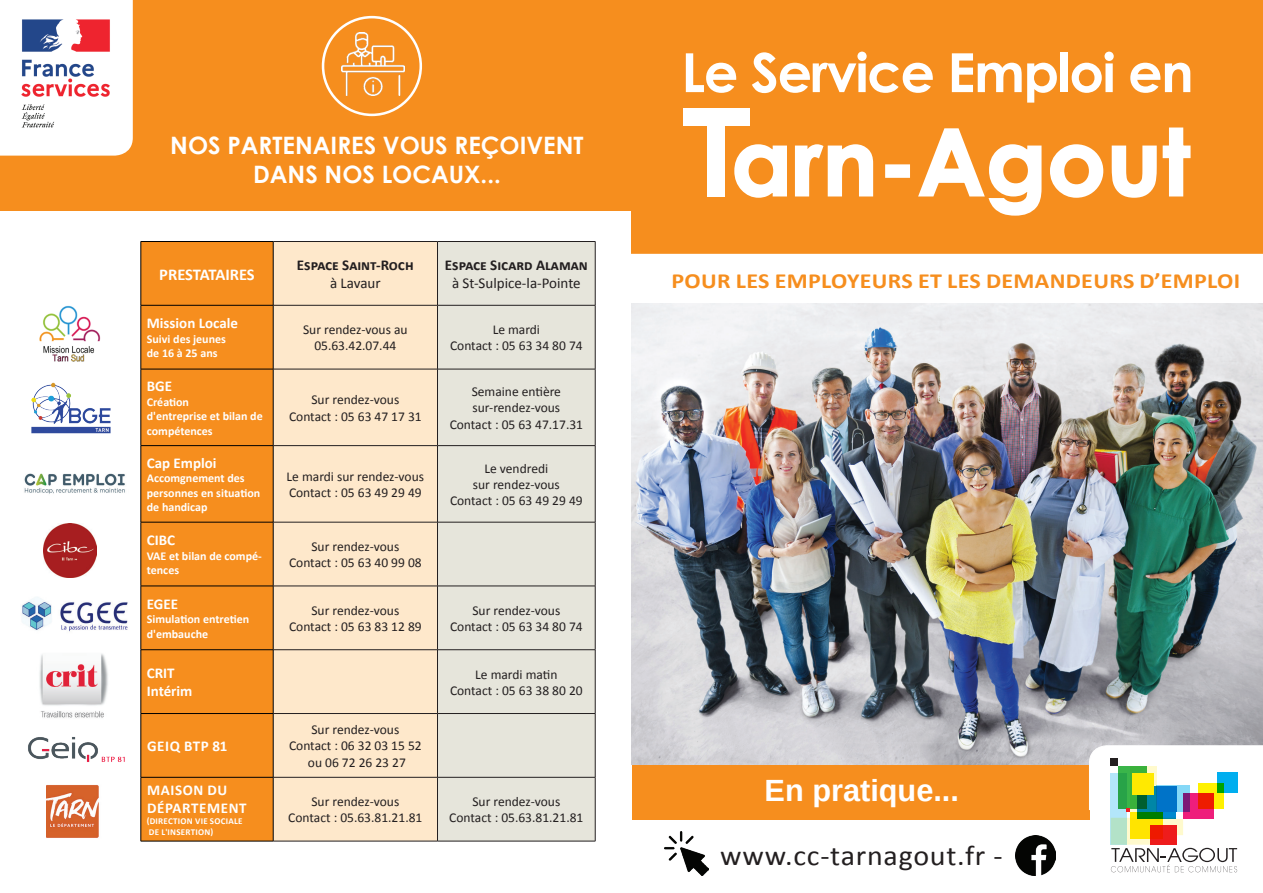
<style>
.page{position:relative;width:1263px;height:893px;background:#fff}
.page>*{position:absolute;margin:0;border:0;box-sizing:border-box;transform-origin:0 0}
.t1{font:700 92.1px "Century Gothic";letter-spacing:.005em;color:#fff}
.t2{font:700 54px "Century Gothic";letter-spacing:-.025em;color:#fff}
.t3{font:700 30.75px "Arimo";color:#fff}
.t4{font:28.2px "Calibri";letter-spacing:.025em;color:#231f20;scale:1.06 1}
.t5{font:700 24px/28.8px "Century Gothic";color:#fff;text-align:center}
.t6{font:700 21.6px "Calibri";letter-spacing:.015em;color:#f68e1e;scale:1.11 1}
.t7{font:700 16.5px "Calibri";letter-spacing:-.01em;color:#fff}
.t8{font:700 15px/18px "Calibri";color:#fff}
.t9{font:700 15px "Calibri";color:#231f20}
.t10{font:15px "Calibri";color:#231f20}
.t11{font:700 15px/18px "Calibri";letter-spacing:.04em;color:#fff}
.t12{font:13.5px/16.2px "Calibri";color:#231f20;text-align:center}
.t13{font:700 12px/14.4px "Calibri";color:#fff}
.t14{font:700 9px/10.8px "Calibri";letter-spacing:.03em;color:#fff}
</style>
<div class="page">
<div style="left:0;top:0;width:631px;height:210px;background:#f68e1e"></div>
<div style="left:631px;top:0;width:632px;height:294px;background:#f68e1e"></div>
<div style="left:631px;top:254px;width:632px;height:50px;background:#fff"></div>
<div style="left:707px;top:115px;width:18px;height:81px;background:#fff"></div>
<div style="left:684px;top:108px;width:66px;height:18px;background:#fff"></div>
<svg style="left:734px;top:144px;width:53px;height:54px"></svg>
<svg style="left:794px;top:144px;width:80px;height:53px"></svg>
<div style="left:885px;top:164px;width:25px;height:14px;border:2px solid #fff"></div>
<svg style="left:918px;top:128px;width:124px;height:88px"></svg>
<svg style="left:1050px;top:144px;width:54px;height:54px"></svg>
<svg style="left:1111px;top:127px;width:80px;height:71px"></svg>
<div style="left:632px;top:764px;width:457px;height:56px;background:#f68e1e"></div>
<img style="left:631px;top:304px;width:632px;height:460px">
<img style="left:24px;top:473px;width:101px;height:21px">
<img style="left:31px;top:382px;width:80px;height:52px">
<img style="left:22px;top:597px;width:106px;height:35px">
<img style="left:43px;top:524px;width:54px;height:53px">
<div style="left:1137px;top:786px;width:39px;height:33px;background:#0089cf"></div>
<svg style="left:1130px;top:812px;width:33px;height:6px"></svg>
<div style="left:1110px;top:773px;width:16px;height:72px;background:#b3e6fa"></div>
<div style="left:1183px;top:793px;width:30px;height:26px;background:#ee1e7b"></div>
<svg style="left:1089px;top:745px;width:174px;height:67px"></svg>
<svg style="left:1111px;top:818px;width:126px;height:54px"></svg>
<div style="left:142px;top:242px;width:131px;height:599px;background:#f68e1e"></div>
<div style="left:274px;top:242px;width:163px;height:599px;background:#fee8cb"></div>
<div style="left:438px;top:242px;width:157px;height:599px;background:#e6e5db"></div>
<hr style="left:437px;top:305px;width:1px;height:64px;background:#231f20">
<hr style="left:595px;top:305px;width:1px;height:64px;background:#231f20">
<hr style="left:273px;top:369px;width:164px;height:1px;background:#231f20">
<hr style="left:437px;top:369px;width:158px;height:1px;background:#231f20">
<hr style="left:437px;top:369px;width:1px;height:76px;background:#231f20">
<hr style="left:595px;top:369px;width:1px;height:76px;background:#231f20">
<hr style="left:273px;top:445px;width:164px;height:1px;background:#231f20">
<hr style="left:437px;top:445px;width:158px;height:1px;background:#231f20">
<hr style="left:437px;top:446px;width:1px;height:76px;background:#231f20">
<hr style="left:595px;top:446px;width:1px;height:76px;background:#231f20">
<hr style="left:273px;top:522px;width:164px;height:1px;background:#231f20">
<hr style="left:437px;top:522px;width:158px;height:1px;background:#231f20">
<hr style="left:437px;top:522px;width:1px;height:64px;background:#231f20">
<hr style="left:595px;top:522px;width:1px;height:64px;background:#231f20">
<hr style="left:273px;top:586px;width:164px;height:1px;background:#231f20">
<hr style="left:437px;top:586px;width:158px;height:1px;background:#231f20">
<hr style="left:437px;top:586px;width:1px;height:63px;background:#231f20">
<hr style="left:595px;top:586px;width:1px;height:63px;background:#231f20">
<hr style="left:273px;top:649px;width:164px;height:1px;background:#231f20">
<hr style="left:437px;top:649px;width:158px;height:1px;background:#231f20">
<hr style="left:437px;top:650px;width:1px;height:63px;background:#231f20">
<hr style="left:595px;top:650px;width:1px;height:63px;background:#231f20">
<hr style="left:273px;top:713px;width:164px;height:1px;background:#231f20">
<hr style="left:437px;top:713px;width:158px;height:1px;background:#231f20">
<hr style="left:437px;top:714px;width:1px;height:63px;background:#231f20">
<hr style="left:595px;top:714px;width:1px;height:63px;background:#231f20">
<hr style="left:273px;top:777px;width:164px;height:1px;background:#231f20">
<hr style="left:437px;top:777px;width:158px;height:1px;background:#231f20">
<hr style="left:437px;top:777px;width:1px;height:64px;background:#231f20">
<hr style="left:595px;top:777px;width:1px;height:64px;background:#231f20">
<hr style="left:273px;top:841px;width:164px;height:1px;background:#231f20">
<hr style="left:437px;top:841px;width:158px;height:1px;background:#231f20">
<hr style="left:437px;top:241px;width:158px;height:1px;background:#231f20">
<hr style="left:595px;top:242px;width:1px;height:63px;background:#231f20">
<hr style="left:437px;top:305px;width:158px;height:1px;background:#231f20">
<hr style="left:273px;top:241px;width:164px;height:1px;background:#231f20">
<hr style="left:437px;top:242px;width:1px;height:63px;background:#231f20">
<hr style="left:273px;top:305px;width:164px;height:1px;background:#231f20">
<hr style="left:141px;top:241px;width:132px;height:1px;background:#000">
<hr style="left:141px;top:242px;width:1px;height:63px;background:#000">
<hr style="left:273px;top:242px;width:1px;height:63px;background:#000">
<hr style="left:141px;top:305px;width:132px;height:1px;background:#000">
<hr style="left:141px;top:305px;width:1px;height:64px;background:#000">
<hr style="left:273px;top:305px;width:1px;height:64px;background:#000">
<hr style="left:141px;top:369px;width:132px;height:1px;background:#000">
<hr style="left:141px;top:369px;width:1px;height:76px;background:#000">
<hr style="left:273px;top:369px;width:1px;height:76px;background:#000">
<hr style="left:141px;top:445px;width:132px;height:1px;background:#000">
<hr style="left:141px;top:446px;width:1px;height:76px;background:#000">
<hr style="left:273px;top:446px;width:1px;height:76px;background:#000">
<hr style="left:141px;top:522px;width:132px;height:1px;background:#000">
<hr style="left:141px;top:522px;width:1px;height:64px;background:#000">
<hr style="left:273px;top:522px;width:1px;height:64px;background:#000">
<hr style="left:141px;top:586px;width:132px;height:1px;background:#000">
<hr style="left:141px;top:586px;width:1px;height:63px;background:#000">
<hr style="left:273px;top:586px;width:1px;height:63px;background:#000">
<hr style="left:141px;top:649px;width:132px;height:1px;background:#000">
<hr style="left:141px;top:650px;width:1px;height:63px;background:#000">
<hr style="left:273px;top:650px;width:1px;height:63px;background:#000">
<hr style="left:141px;top:713px;width:132px;height:1px;background:#000">
<hr style="left:141px;top:714px;width:1px;height:63px;background:#000">
<hr style="left:273px;top:714px;width:1px;height:63px;background:#000">
<hr style="left:141px;top:777px;width:132px;height:1px;background:#000">
<hr style="left:141px;top:777px;width:1px;height:64px;background:#000">
<hr style="left:273px;top:777px;width:1px;height:64px;background:#000">
<hr style="left:141px;top:841px;width:132px;height:1px;background:#000">
<img style="left:28px;top:737px;width:97px;height:25px">
<img style="left:1015px;top:835px;width:41px;height:41px">
<img style="left:664px;top:831px;width:44px;height:45px">
<div style="left:0;top:0;width:133px;height:156px;background:#fff"></div>
<img style="left:18px;top:16px;width:98px;height:117px">
<img style="left:342px;top:33px;width:62px;height:63px">
<div style="left:322px;top:16px;width:100px;height:100px;border:3px solid #fff;border-radius:50%"></div>
<img style="left:39px;top:305px;width:62px;height:57px">
<img style="left:39px;top:653px;width:69px;height:65px">
<img style="left:47px;top:785px;width:52px;height:53px">
<h3 class="t5" style="left:170px;top:130px;width:415px">NOS PARTENAIRES VOUS REÇOIVENT<br>DANS NOS LOCAUX...</h3>
<p class="t7" style="left:159px;top:264px;width:97px">PRESTATAIRES</p>
<p class="t9" style="left:297px;top:255px;width:118px">Espace Saint-Roch</p>
<p class="t10" style="left:330px;top:274px;width:52px">à Lavaur</p>
<p class="t9" style="left:445px;top:255px;width:144px">Espace Sicard Alaman</p>
<p class="t10" style="left:452px;top:274px;width:130px">à St-Sulpice-la-Pointe</p>
<p class="t8" style="left:147px;top:314px;width:93px">Mission Locale</p>
<p class="t13" style="left:147px;top:332px;width:81px">Suivi des jeunes de 16 à 25 ans</p>
<p class="t12" style="left:303px;top:322px;width:106px">Sur rendez-vous au<br>05.63.42.07.44</p>
<p class="t12" style="left:450px;top:322px;width:134px">Le mardi<br>Contact : 05 63 34 80 74</p>
<p class="t8" style="left:147px;top:377px;width:27px">BGE</p>
<p class="t13" style="left:147px;top:395px;width:117px">Création<br>d'entreprise et bilan de compétences</p>
<p class="t12" style="left:289px;top:392px;width:134px">Sur rendez-vous<br>Contact : 05 63 47 17 31</p>
<p class="t12" style="left:450px;top:384px;width:135px">Semaine entière sur-rendez-vous<br>Contact : 05 63 47.17.31</p>
<p class="t8" style="left:147px;top:454px;width:71px">Cap Emploi</p>
<p class="t13" style="left:147px;top:471px;width:115px">Accomgnement des personnes en situation de handicap</p>
<p class="t12" style="left:287px;top:468px;width:139px;text-align:left">Le mardi sur rendez-vous<br>Contact : 05 63 49 29 49</p>
<p class="t12" style="left:450px;top:460px;width:134px">Le vendredi<br>sur rendez-vous<br>Contact : 05 63 49 29 49</p>
<p class="t8" style="left:147px;top:531px;width:30px">CIBC</p>
<p class="t13" style="left:147px;top:548px;width:117px">VAE et bilan de compé&shy;tences</p>
<p class="t12" style="left:289px;top:538px;width:134px">Sur rendez-vous<br>Contact : 05 63 40 99 08</p>
<p class="t8" style="left:147px;top:595px;width:33px">EGEE</p>
<p class="t13" style="left:147px;top:612px;width:104px">Simulation entretien d'embauche</p>
<p class="t12" style="left:289px;top:602px;width:134px">Sur rendez-vous<br>Contact : 05 63 83 12 89</p>
<p class="t12" style="left:450px;top:602px;width:134px">Sur rendez-vous<br>Contact : 05 63 34 80 74</p>
<p class="t8" style="left:147px;top:664px;width:47px">CRIT<br>Intérim</p>
<p class="t12" style="left:450px;top:666px;width:134px">Le mardi matin<br>Contact : 05 63 38 80 20</p>
<p class="t11" style="left:147px;top:737px;width:82px">GEIQ BTP 81</p>
<p class="t11" style="left:147px;top:781px;width:101px">MAISON DU<br>DÉPARTEMENT</p>
<p class="t14" style="left:147px;top:815px;width:97px">(DIRECTION VIE SOCIALE<br>DE L'INSERTION)</p>
<p class="t12" style="left:289px;top:722px;width:134px">Sur rendez-vous<br>Contact : 06 32 03 15 52 ou 06 72 26 23 27</p>
<p class="t12" style="left:288px;top:794px;width:136px">Sur rendez-vous<br>Contact : 05.63.81.21.81</p>
<p class="t12" style="left:449px;top:794px;width:136px">Sur rendez-vous<br>Contact : 05.63.81.21.81</p>
<h2 class="t2" style="left:681px;top:32px;width:514px">Le Service Emploi en</h2>
<h1 class="t1" style="left:731px;top:92px;width:460px">arn-Agout</h1>
<h3 class="t6" style="left:671px;top:267px;width:514px">POUR LES EMPLOYEURS ET LES DEMANDEURS D’EMPLOI</h3>
<h3 class="t3" style="left:765px;top:769px;width:196px">En pratique...</h3>
<h3 class="t4" style="left:720px;top:838px;width:268px">www.cc-tarnagout.fr -</h3>
</div>
